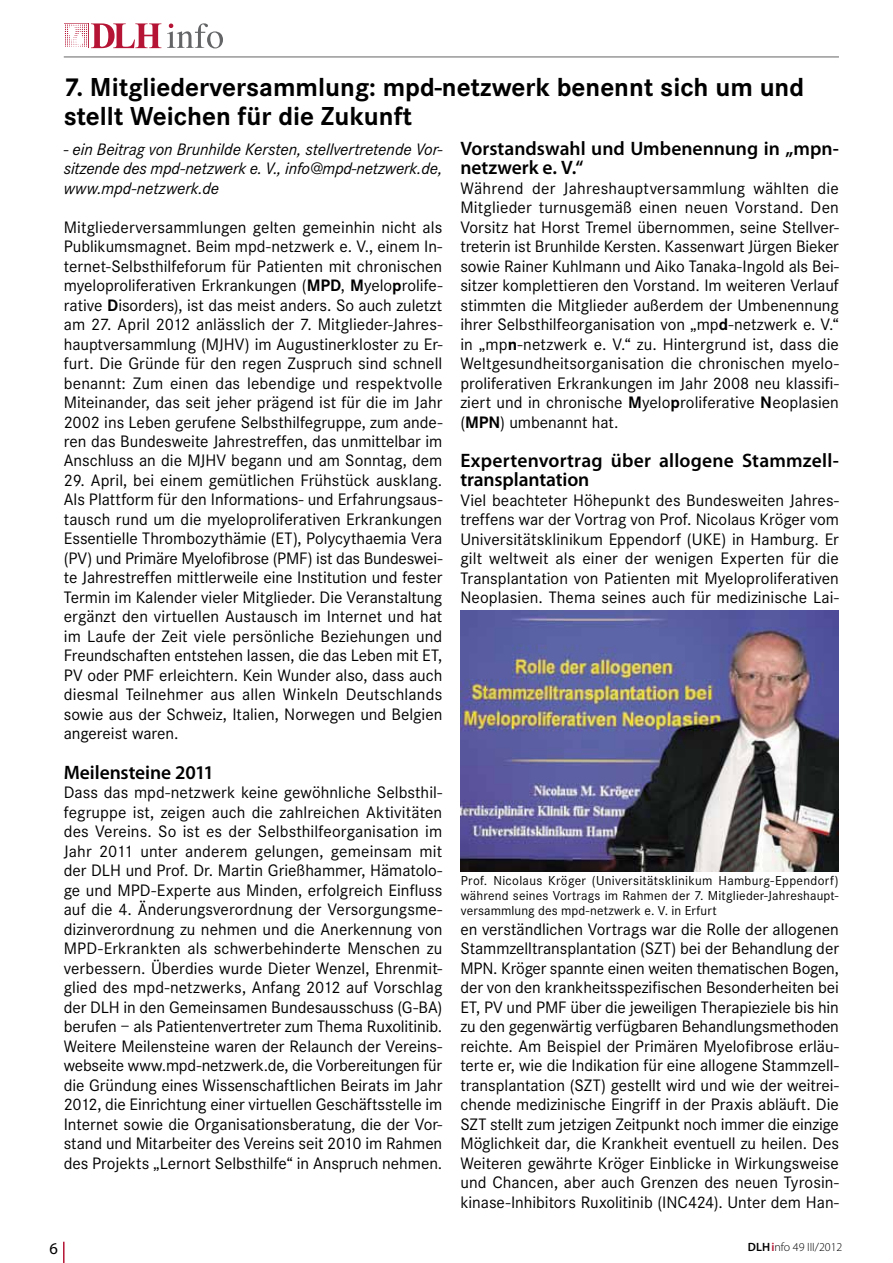
<style>
.page{position:relative;width:893px;height:1263px;background:#fff}
.page>*{position:absolute;margin:0;border:0;box-sizing:border-box;transform-origin:0 0}
.t1{font:700 27px/28.5px "Corporate S";color:#000}
.t2{font:600 19.5px/19.5px "Myriad Pro";color:#000}
.t3{font:17.25px/19.5px "Corporate S";color:#000;text-align:justify}
.t4{font:italic 17.25px/19.5px "Corporate S";letter-spacing:-.005em;color:#000;text-align:justify}
.t5{font:16.5px "Myriad Pro";color:#000}
.t6{font:13.5px/15px "Corporate S";letter-spacing:.01em;color:#000;text-align:justify}
.t7{font:300 12px "Myriad Pro";color:#000}
.s1{font-weight:700}
.s2{font-weight:600}
.s3{font-weight:600;color:#b51434}
</style>
<div class="page">
<img style="left:461px;top:611px;width:377px;height:261px">
<svg style="left:64px;top:23px;width:97px;height:25px"></svg>
<svg style="left:167px;top:23px;width:56px;height:25px"></svg>
<hr style="left:64px;top:57px;width:775px;height:1px;background:#646567">
<hr style="left:63px;top:1242px;width:2px;height:21px;background:#b51434">
<h1 class="t1" style="left:64px;top:73px;width:742px">7. Mitgliederversammlung: mpd-netzwerk benennt sich um und stellt Weichen für die Zukunft</h1>
<p class="t4" style="left:64px;top:139px;width:380px">- ein Beitrag von Brunhilde Kersten, stellvertretende Vor&shy;sitzende des mpd-netzwerk e. V., info@mpd-netzwerk.de, www.mpd-netzwerk.de</p>
<p class="t3" style="left:64px;top:217px;width:380px">Mitgliederversammlungen gelten gemeinhin nicht als Publikumsmagnet. Beim mpd-netzwerk e. V., einem In&shy;ternet-Selbsthilfeforum für Patienten mit chronischen myeloproliferativen Erkrankungen (<span class="s1">MPD</span>, <span class="s1">M</span>yelo<span class="s1">p</span>rolife&shy;rative <span class="s1">D</span>isorders), ist das meist anders. So auch zuletzt am 27. April 2012 anlässlich der 7. Mitglieder-Jahres&shy;hauptversammlung (MJHV) im Augustinerkloster zu Er&shy;furt. Die Gründe für den regen Zuspruch sind schnell benannt: Zum einen das lebendige und respektvolle Miteinander, das seit jeher prägend ist für die im Jahr 2002 ins Leben gerufene Selbsthilfegruppe, zum ande&shy;ren das Bundesweite Jahrestreffen, das unmittelbar im Anschluss an die MJHV begann und am Sonntag, dem</p>
<p class="t3" style="left:64px;top:471px;width:380px">29. April, bei einem gemütlichen Frühstück ausklang.<br>Als Plattform für den Informations- und Erfahrungsaus&shy;tausch rund um die myeloproliferativen Erkrankungen Essentielle Thrombozythämie (ET), Polycythaemia Vera (PV) und Primäre Myelofibrose (PMF) ist das Bundeswei&shy;te Jahrestreffen mittlerweile eine Institution und fester Termin im Kalender vieler Mitglieder. Die Veranstaltung ergänzt den virtuellen Austausch im Internet und hat im Laufe der Zeit viele persönliche Beziehungen und Freundschaften entstehen lassen, die das Leben mit ET, PV oder PMF erleichtern. Kein Wunder also, dass auch diesmal Teilnehmer aus allen Winkeln Deutschlands sowie aus der Schweiz, Italien, Norwegen und Belgien angereist waren.</p>
<p class="t2" style="left:64px;top:762px;width:152px">Meilensteine 2011</p>
<p class="t3" style="left:64px;top:783px;width:380px">Dass das mpd-netzwerk keine gewöhnliche Selbsthil&shy;fegruppe ist, zeigen auch die zahlreichen Aktivitäten des Vereins. So ist es der Selbsthilfeorganisation im Jahr 2011 unter anderem gelungen, gemeinsam mit der DLH und Prof. Dr. Martin Grießhammer, Hämatolo&shy;ge und MPD-Experte aus Minden, erfolgreich Einfluss auf die 4. Änderungsverordnung der Versorgungsme&shy;dizinverordnung zu nehmen und die Anerkennung von MPD-Erkrankten als schwerbehinderte Menschen zu verbessern. Überdies wurde Dieter Wenzel, Ehrenmit&shy;glied des mpd-netzwerks, Anfang 2012 auf Vorschlag der DLH in den Gemeinsamen Bundesausschuss (G-BA) berufen – als Patientenvertreter zum Thema Ruxolitinib.<br>Weitere Meilensteine waren der Relaunch der Vereins&shy;webseite www.mpd-netzwerk.de, die Vorbereitungen für die Gründung eines Wissenschaftlichen Beirats im Jahr 2012, die Einrichtung einer virtuellen Geschäftsstelle im Internet sowie die Organisationsberatung, die der Vor&shy;stand und Mitarbeiter des Vereins seit 2010 im Rahmen des Projekts „Lernort Selbsthilfe“ in Anspruch nehmen.</p>
<p class="t2" style="left:460px;top:138px;width:380px">Vorstandswahl und Umbenennung in „mpn&shy;netzwerk e. V.“</p>
<p class="t3" style="left:460px;top:178px;width:380px">Während der Jahreshauptversammlung wählten die Mitglieder turnusgemäß einen neuen Vorstand. Den Vorsitz hat Horst Tremel übernommen, seine Stellver&shy;treterin ist Brunhilde Kersten. Kassenwart Jürgen Bieker sowie Rainer Kuhlmann und Aiko Tanaka-Ingold als Bei&shy;sitzer komplettieren den Vorstand. Im weiteren Verlauf stimmten die Mitglieder außerdem der Umbenennung ihrer Selbsthilfeorganisation von „mp<span class="s1">d</span>-netzwerk e. V.“ in „mp<span class="s1">n</span>-netzwerk e. V.“ zu. Hintergrund ist, dass die Weltgesundheitsorganisation die chronischen myelo&shy;proliferativen Erkrankungen im Jahr 2008 neu klassifi&shy;ziert und in chronische <span class="s1">M</span>yelo<span class="s1">p</span>roliferative <span class="s1">N</span>eoplasien (<span class="s1">MPN</span>) umbenannt hat.</p>
<p class="t2" style="left:460px;top:450px;width:380px">Expertenvortrag über allogene Stammzell&shy;transplantation</p>
<p class="t3" style="left:460px;top:490px;width:380px">Viel beachteter Höhepunkt des Bundesweiten Jahres&shy;treffens war der Vortrag von Prof. Nicolaus Kröger vom Universitätsklinikum Eppendorf (UKE) in Hamburg. Er gilt weltweit als einer der wenigen Experten für die Transplantation von Patienten mit Myeloproliferativen Neoplasien. Thema seines auch für medizinische Lai-</p>
<p class="t6" style="left:461px;top:873px;width:379px">Prof. Nicolaus Kröger (Universitätsklinikum Hamburg-Eppendorf) während seines Vortrags im Rahmen der 7. Mitglieder-Jahreshaupt&shy;versammlung des mpd-netzwerk e. V. in Erfurt</p>
<p class="t3" style="left:460px;top:919px;width:380px">en verständlichen Vortrags war die Rolle der allogenen Stammzelltransplantation (SZT) bei der Behandlung der MPN. Kröger spannte einen weiten thematischen Bogen, der von den krankheitsspezifischen Besonderheiten bei ET, PV und PMF über die jeweiligen Therapieziele bis hin zu den gegenwärtig verfügbaren Behandlungsmethoden reichte. Am Beispiel der Primären Myelofibrose erläu&shy;terte er, wie die Indikation für eine allogene Stammzell&shy;transplantation (SZT) gestellt wird und wie der weitrei&shy;chende medizinische Eingriff in der Praxis abläuft. Die SZT stellt zum jetzigen Zeitpunkt noch immer die einzige Möglichkeit dar, die Krankheit eventuell zu heilen. Des Weiteren gewährte Kröger Einblicke in Wirkungsweise und Chancen, aber auch Grenzen des neuen Tyrosin&shy;kinase-Inhibitors Ruxolitinib (INC424). Unter dem Han-</p>
<p class="t5" style="left:50px;top:1238px;width:10px">6</p>
<p class="t7" style="left:748px;top:1239px;width:96px"><span class="s2">DLH</span><span class="s3">i</span>nfo 49 III/2012</p>
</div>
